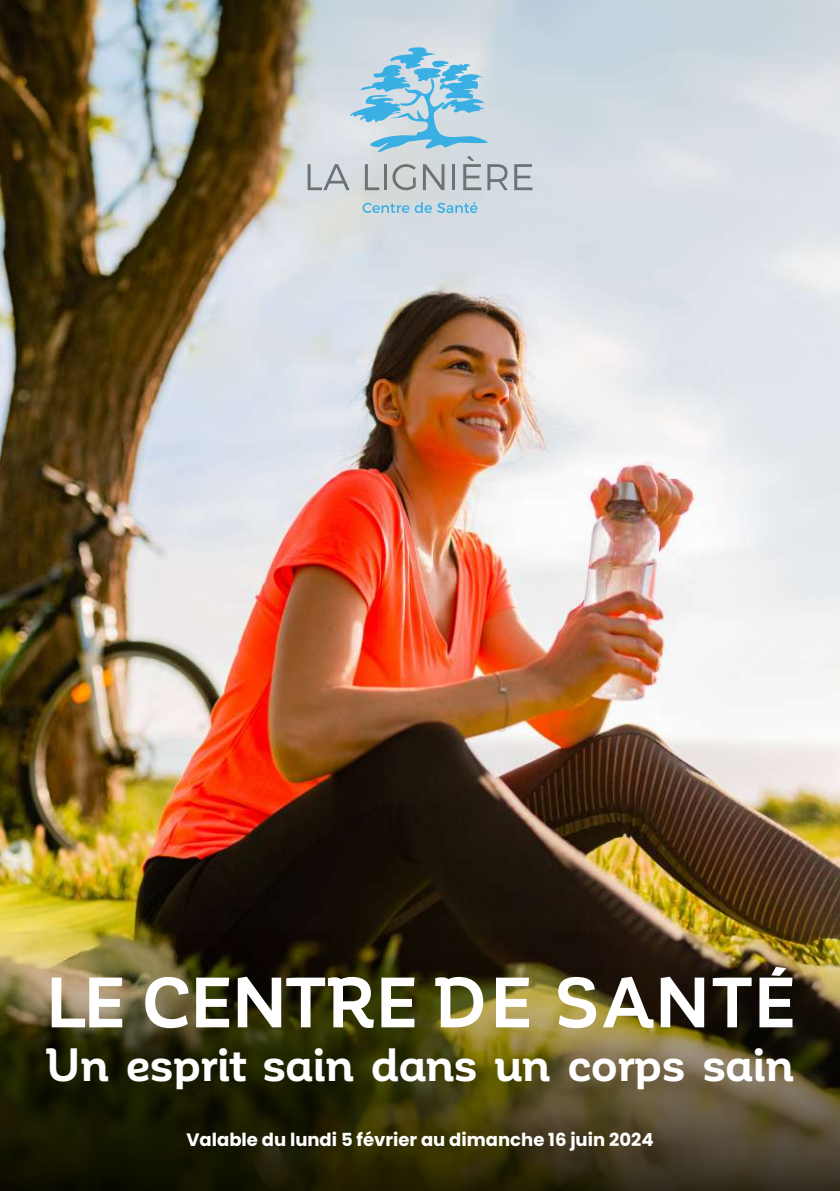
<style>
.page{position:relative;width:840px;height:1191px;background:#fff}
.page>*{position:absolute;margin:0;border:0;box-sizing:border-box;transform-origin:0 0}
.t1{font:700 70px "Corporative Alt";letter-spacing:.015em;color:#fff}
.t2{font:700 46px "Corporative Alt";letter-spacing:-.02em;color:#fff}
.t3{font:700 18px "Poppins";color:#fff}
</style>
<div class="page">
<img style="left:0;top:0;width:839px;height:789px">
<img style="left:0;top:789px;width:839px;height:402px">
<svg style="left:362px;top:202px;width:115px;height:11px"></svg>
<svg style="left:514px;top:164px;width:18px;height:26px"></svg>
<svg style="left:307px;top:47px;width:200px;height:143px;background:#b6cfdc"></svg>
<h1 class="t1" style="left:46px;top:964px;width:749px">LE CENTRE DE SANTÉ</h1>
<h2 class="t2" style="left:45px;top:1039px;width:750px">Un esprit sain dans un corps sain</h2>
<p class="t3" style="left:186px;top:1129px;width:468px">Valable du lundi 5 février au dimanche 16 juin 2024</p>
</div>
